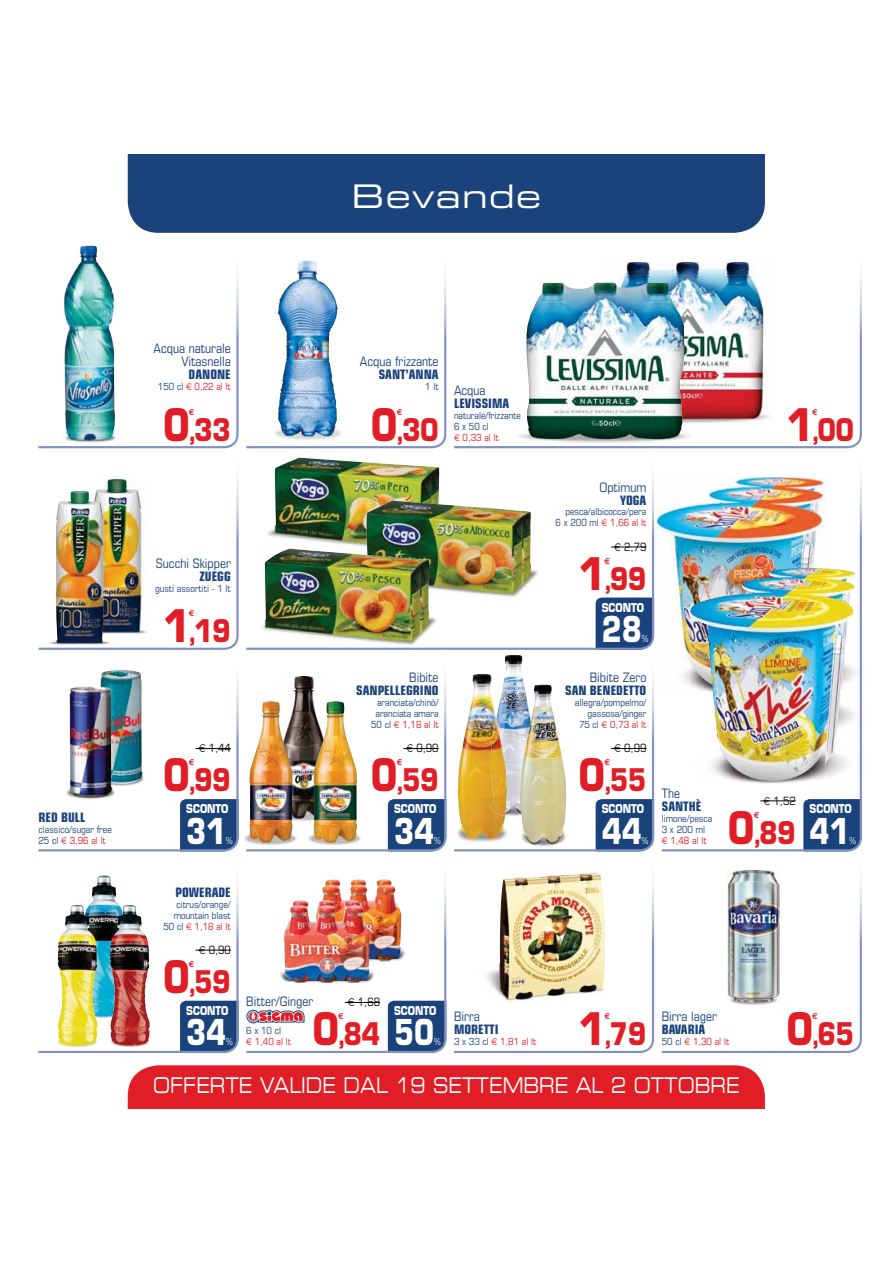
<style>
.page{position:relative;width:893px;height:1263px;background:#fff}
.page>*{position:absolute;margin:0;border:0;box-sizing:border-box;transform-origin:0 0}
.t1{font:700 43.65px "Eurostile";color:#e11e26;scale:.85 1}
.t2{font:700 34.8px "Eurostile";color:#fff;scale:.8 1}
.t3{font:32.55px "Eurostile Extended Two";letter-spacing:.04em;color:#fff}
.t4{font:700 30.45px "Eurostile";letter-spacing:-.025em;color:#e11e26;scale:.85 1}
.t5{font:21.75px "Eurostile Extended Two";color:#fff;scale:.72 1}
.t6{font:condensed 13.05px/13px "Eurostile";color:#1a427b;text-align:right}
.t7{font:700 condensed 13.05px "Eurostile";color:#1a427b}
.t8{font:700 12px "Eurostile";color:#fff;scale:.8 1}
.t9{font:condensed 11.4px "Eurostile";color:#030806}
.t10{font:condensed 9.75px/10.8px "Eurostile";color:#1a427b;text-align:right}
.t11{font:condensed 9.75px/10.8px "Eurostile";color:#e11e26}
.t12{font:9.15px "Eurostile";color:#fff;scale:.8 1}
.t13{font:700 8.7px "Euro Sans";color:#e11e26;scale:.85 1}
.s1{font-family:"Euro Sans";font-stretch:normal;color:#e11e26}
.s2{color:#e11e26}
.s3{color:#1a427b}
.s4{font-family:"Euro Sans";font-stretch:normal}
.s5{font-size:26.1px}
</style>
<div class="page">
<div style="left:128px;top:154px;width:637px;height:79px;background:#1a427b"></div>
<div style="left:128px;top:1065px;width:637px;height:43px;background:#e11e26"></div>
<img style="left:38px;top:247px;width:201px;height:403px">
<img style="left:246px;top:260px;width:200px;height:188px">
<img style="left:454px;top:272px;width:408px;height:176px">
<img style="left:600px;top:262px;width:176px;height:162px">
<img style="left:511px;top:283px;width:187px;height:160px">
<img style="left:83px;top:479px;width:68px;height:154px">
<img style="left:46px;top:491px;width:67px;height:154px">
<img style="left:246px;top:448px;width:408px;height:202px">
<img style="left:596px;top:598px;width:58px;height:52px">
<img style="left:662px;top:448px;width:200px;height:605px">
<img style="left:860px;top:657px;width:2px;height:124px">
<img style="left:803px;top:799px;width:59px;height:52px">
<img style="left:246px;top:675px;width:200px;height:378px">
<img style="left:431px;top:836px;width:15px;height:15px">
<img style="left:454px;top:655px;width:200px;height:398px">
<img style="left:639px;top:836px;width:15px;height:15px">
<img style="left:38px;top:670px;width:201px;height:383px">
<img style="left:180px;top:799px;width:59px;height:52px">
<img style="left:85px;top:876px;width:39px;height:142px">
<img style="left:110px;top:905px;width:40px;height:142px">
<img style="left:58px;top:905px;width:39px;height:142px">
<svg style="left:180px;top:1001px;width:59px;height:52px;background:#214780"></svg>
<hr style="left:195px;top:950px;width:36px;height:1px;background:#030806">
<img style="left:223px;top:1038px;width:16px;height:15px">
<img style="left:310px;top:879px;width:70px;height:83px">
<img style="left:279px;top:900px;width:49px;height:83px">
<svg style="left:388px;top:1001px;width:58px;height:52px;background:#20467f"></svg>
<hr style="left:345px;top:1002px;width:35px;height:1px;background:#030806">
<svg style="left:246px;top:1010px;width:59px;height:14px"></svg>
<img style="left:431px;top:1038px;width:15px;height:15px">
<img style="left:727px;top:871px;width:52px;height:134px">
<img style="left:474px;top:873px;width:132px;height:130px">
<h3 class="t3" style="left:351px;top:184px;width:191px">Bevande</h3>
<h3 class="t7" style="left:38px;top:813px;width:48px">RED BULL</h3>
<p class="t10" style="left:38px;top:825px;width:75px;text-align:left">classico/sugar free<br>25 cl <span class="s1">€</span> <span class="s2">3,96 al lt</span></p>
<h3 class="t6" style="left:154px;top:343px;width:79px">Acqua naturale<br>Vitasnella</h3>
<h3 class="t7" style="left:189px;top:370px;width:44px">DANONE</h3>
<p class="t11" style="left:158px;top:382px;width:74px"><span class="s3">150 cl</span> <span class="s4">€</span> 0,22 al lt</p>
<h1 class="t1" style="left:163px;top:408px;width:33px">0</h1>
<p class="t13" style="left:189px;top:406px;width:8px">€</p>
<h3 class="t4" style="left:189px;top:418px;width:51px"><span class="s5">,</span>33</h3>
<h3 class="t6" style="left:360px;top:356px;width:80px">Acqua frizzante</h3>
<h3 class="t7" style="left:379px;top:370px;width:61px">SANT’ANNA</h3>
<p class="t10" style="left:425px;top:382px;width:15px">1 lt</p>
<h1 class="t1" style="left:371px;top:408px;width:33px">0</h1>
<p class="t13" style="left:397px;top:406px;width:8px">€</p>
<h3 class="t4" style="left:396px;top:418px;width:51px"><span class="s5">,</span>30</h3>
<h3 class="t6" style="left:454px;top:385px;width:33px">Acqua</h3>
<h3 class="t7" style="left:454px;top:399px;width:57px">LEVISSIMA</h3>
<p class="t10" style="left:454px;top:411px;width:68px;text-align:left">naturale/frizzante<br>6 x 50 cl<br><span class="s1">€</span> <span class="s2">0,33 al lt</span></p>
<h3 class="t6" style="left:156px;top:558px;width:76px">Succhi Skipper</h3>
<h3 class="t7" style="left:199px;top:571px;width:33px">ZUEGG</h3>
<p class="t10" style="left:155px;top:584px;width:77px">gusti assortiti - 1 lt</p>
<h1 class="t1" style="left:163px;top:609px;width:33px">1</h1>
<p class="t13" style="left:189px;top:608px;width:8px">€</p>
<h3 class="t4" style="left:189px;top:619px;width:51px"><span class="s5">,</span>19</h3>
<p class="t9" style="left:199px;top:744px;width:34px"><span class="s4">€</span> 1,44</p>
<h1 class="t1" style="left:163px;top:759px;width:33px">0</h1>
<p class="t13" style="left:189px;top:757px;width:8px">€</p>
<h3 class="t4" style="left:189px;top:769px;width:51px"><span class="s5">,</span>99</h3>
<p class="t8" style="left:186px;top:804px;width:54px">SCONTO</p>
<h2 class="t2" style="left:186px;top:818px;width:52px">31</h2>
<p class="t12" style="left:226px;top:837px;width:10px">%</p>
<h3 class="t6" style="left:409px;top:672px;width:31px">Bibite</h3>
<h3 class="t7" style="left:356px;top:686px;width:84px">SANPELLEGRINO</h3>
<p class="t10" style="left:371px;top:698px;width:69px">aranciata/chinò/ aranciata amara<br>50 cl <span class="s1">€</span> <span class="s2">1,18 al lt</span></p>
<p class="t9" style="left:406px;top:744px;width:34px"><span class="s4">€</span> 0,90</p>
<h1 class="t1" style="left:371px;top:759px;width:33px">0</h1>
<p class="t13" style="left:397px;top:757px;width:8px">€</p>
<h3 class="t4" style="left:396px;top:769px;width:51px"><span class="s5">,</span>59</h3>
<p class="t8" style="left:394px;top:804px;width:54px">SCONTO</p>
<h2 class="t2" style="left:394px;top:818px;width:52px">34</h2>
<p class="t12" style="left:434px;top:837px;width:10px">%</p>
<h3 class="t7" style="left:176px;top:887px;width:57px">POWERADE</h3>
<p class="t10" style="left:163px;top:900px;width:69px">citrus/orange/ mountain blast<br>50 cl <span class="s1">€</span> <span class="s2">1,18 al lt</span></p>
<p class="t9" style="left:199px;top:946px;width:34px"><span class="s4">€</span> 0,90</p>
<h1 class="t1" style="left:163px;top:960px;width:33px">0</h1>
<p class="t13" style="left:189px;top:959px;width:8px">€</p>
<h3 class="t4" style="left:189px;top:970px;width:51px"><span class="s5">,</span>59</h3>
<p class="t8" style="left:186px;top:1006px;width:54px">SCONTO</p>
<h2 class="t2" style="left:186px;top:1019px;width:52px">34</h2>
<p class="t12" style="left:226px;top:1038px;width:10px">%</p>
<h3 class="t6" style="left:246px;top:996px;width:69px">Bitter/Ginger</h3>
<p class="t11" style="left:246px;top:1026px;width:46px"><span class="s3">6 x 10 cl<br></span><span class="s4">€</span> 1,40 al lt</p>
<p class="t9" style="left:348px;top:998px;width:34px"><span class="s4">€</span> 1,68</p>
<h1 class="t1" style="left:312px;top:1013px;width:33px">0</h1>
<p class="t13" style="left:338px;top:1011px;width:8px">€</p>
<h3 class="t4" style="left:338px;top:1023px;width:51px"><span class="s5">,</span>84</h3>
<p class="t8" style="left:394px;top:1006px;width:54px">SCONTO</p>
<h2 class="t2" style="left:394px;top:1019px;width:52px">50</h2>
<p class="t12" style="left:434px;top:1038px;width:10px">%</p>
<h3 class="t6" style="left:454px;top:1011px;width:27px">Birra</h3>
<h3 class="t7" style="left:454px;top:1025px;width:46px">MORETTI</h3>
<p class="t11" style="left:454px;top:1037px;width:84px"><span class="s3">3 x 33 cl</span> <span class="s4">€</span> 1,81 al lt</p>
<h3 class="t6" style="left:599px;top:482px;width:49px">Optimum</h3>
<h3 class="t7" style="left:620px;top:495px;width:28px">YOGA</h3>
<p class="t10" style="left:556px;top:507px;width:92px">pesca/albicocca/pera<br>6 x 200 ml <span class="s1">€</span> <span class="s2">1,66 al lt</span></p>
<p class="t9" style="left:614px;top:543px;width:34px"><span class="s4">€</span> 2,79</p>
<h1 class="t1" style="left:579px;top:557px;width:33px">1</h1>
<p class="t13" style="left:604px;top:556px;width:8px">€</p>
<h3 class="t4" style="left:604px;top:567px;width:51px"><span class="s5">,</span>99</h3>
<p class="t8" style="left:602px;top:603px;width:54px">SCONTO</p>
<h2 class="t2" style="left:602px;top:616px;width:52px">28</h2>
<p class="t12" style="left:642px;top:635px;width:10px">%</p>
<h3 class="t6" style="left:590px;top:672px;width:58px">Bibite Zero</h3>
<h3 class="t7" style="left:565px;top:686px;width:83px">SAN BENEDETTO</h3>
<p class="t10" style="left:575px;top:698px;width:73px">allegra/pompelmo/ gassosa/ginger<br>75 cl <span class="s1">€</span> <span class="s2">0,73 al lt</span></p>
<p class="t9" style="left:614px;top:744px;width:34px"><span class="s4">€</span> 0,99</p>
<h1 class="t1" style="left:579px;top:759px;width:33px">0</h1>
<p class="t13" style="left:604px;top:757px;width:8px">€</p>
<h3 class="t4" style="left:604px;top:769px;width:51px"><span class="s5">,</span>55</h3>
<p class="t8" style="left:602px;top:804px;width:54px">SCONTO</p>
<h2 class="t2" style="left:602px;top:818px;width:52px">44</h2>
<p class="t12" style="left:642px;top:837px;width:10px">%</p>
<h3 class="t6" style="left:662px;top:788px;width:20px">The</h3>
<h3 class="t7" style="left:662px;top:802px;width:41px">SANTHÈ</h3>
<p class="t10" style="left:662px;top:814px;width:52px;text-align:left">limone/pesca<br>3 x 200 ml <span class="s1">€</span> <span class="s2">1,48 al lt</span></p>
<h1 class="t1" style="left:786px;top:408px;width:33px">1</h1>
<p class="t13" style="left:812px;top:406px;width:8px">€</p>
<h3 class="t4" style="left:812px;top:418px;width:51px"><span class="s5">,</span>00</h3>
<p class="t9" style="left:763px;top:796px;width:34px"><span class="s4">€</span> 1,52</p>
<h1 class="t1" style="left:728px;top:811px;width:33px">0</h1>
<p class="t13" style="left:754px;top:810px;width:8px">€</p>
<h3 class="t4" style="left:753px;top:821px;width:51px"><span class="s5">,</span>89</h3>
<p class="t8" style="left:809px;top:804px;width:54px">SCONTO</p>
<h2 class="t2" style="left:809px;top:818px;width:52px">41</h2>
<p class="t12" style="left:849px;top:837px;width:10px">%</p>
<h1 class="t1" style="left:579px;top:1013px;width:33px">1</h1>
<p class="t13" style="left:604px;top:1011px;width:8px">€</p>
<h3 class="t4" style="left:604px;top:1023px;width:51px"><span class="s5">,</span>79</h3>
<h3 class="t6" style="left:662px;top:1011px;width:57px">Birra lager</h3>
<h3 class="t7" style="left:662px;top:1025px;width:45px">BAVARIA</h3>
<p class="t11" style="left:662px;top:1037px;width:69px"><span class="s3">50 cl</span> <span class="s4">€</span> 1,30 al lt</p>
<h1 class="t1" style="left:786px;top:1013px;width:33px">0</h1>
<p class="t13" style="left:812px;top:1011px;width:8px">€</p>
<h3 class="t4" style="left:812px;top:1023px;width:51px"><span class="s5">,</span>65</h3>
<h3 class="t5" style="left:153px;top:1077px;width:816px">OFFERTE VALIDE DAL 19 SETTEMBRE AL 2 OTTOBRE</h3>
</div>
